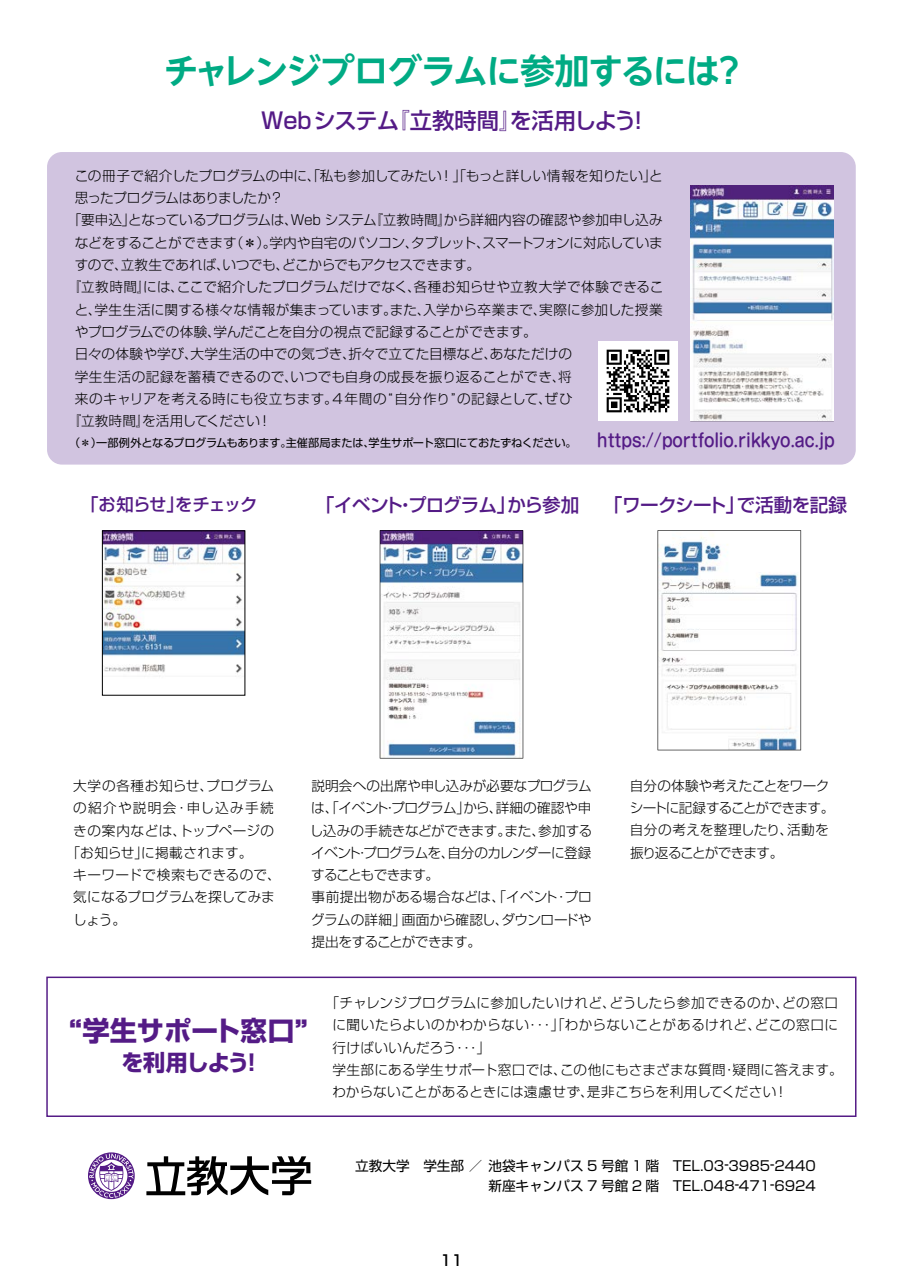
<style>
.page{position:relative;width:903px;height:1275px;background:#fff}
.page>*{position:absolute;margin:0;border:0;box-sizing:border-box;transform-origin:0 0}
.t1{font:700 34.65px "UD Shin Go NT Pr 6 N De";letter-spacing:-.055em;color:#00ab84}
.t2{font:700 27.3px "Shin Go Pr 6 N";letter-spacing:-.01em;color:#541b86}
.t3{font:500 22.4px "Shin Go Pr 6 N";letter-spacing:-.015em;color:#541b86}
.t4{font:700 22.4px "Shin Go Pr 6 N";letter-spacing:-.06em;color:#541b86}
.t5{font:500 18.55px "Shin Go Pr 6 N";letter-spacing:-.035em;color:#541b86}
.t6{font:500 17.85px "Shin M Go Pr 6 N";letter-spacing:-.01em;color:#541b86;scale:.9 1}
.t7{font:500 17.32px "Shin Go Pr 6 N";letter-spacing:-.065em;color:#541b86}
.t8{font:500 14.88px "Shin Go Pr 6 N";color:#000}
.t9{font:300 13.65px/22.4px "Shin Go Pr 6 N";letter-spacing:.005em;color:#000}
.t10{font:300 13.65px/22.4px "Shin Go Pr 6 N";letter-spacing:-.03em;color:#000}
.t11{font:300 13.65px "Shin Go Pr 6 N";letter-spacing:.025em;color:#000}
.t12{font:300 13.65px "Shin Go Pr 6 N";letter-spacing:-.015em;color:#000}
.t13{font:13.65px/19.8px "Shin Go Pr 6 N";color:#000;text-align:right}
.t14{font:300 13.65px/22.4px "Shin Go Pr 6 N";letter-spacing:-.04em;color:#000}
.t15{font:300 13.65px "Shin Go Pr 6 N";letter-spacing:-.02em;color:#000}
.t16{font:300 13.65px "Shin Go Pr 6 N";letter-spacing:.03em;color:#000}
.t17{font:300 13.65px "Shin Go Pr 6 N";letter-spacing:-.055em;color:#000}
.t18{font:300 13.65px "Shin Go Pr 6 N";letter-spacing:.095em;color:#000}
.t19{font:11.2px "Shin Go Pr 6 N";letter-spacing:-.015em;color:#000}
</style>
<div class="page">
<div style="left:47px;top:152px;width:809px;height:313px;background:#d1c4e0;border-radius:15px"></div>
<img style="left:691px;top:186px;width:142px;height:235px">
<img style="left:104px;top:532px;width:139px;height:145px">
<div style="left:102px;top:530px;width:143px;height:165px;border:1px solid #000"></div>
<svg style="left:380px;top:530px;width:143px;height:228px"></svg>
<svg style="left:657px;top:530px;width:144px;height:220px"></svg>
<img style="left:598px;top:342px;width:80px;height:79px">
<div style="left:46px;top:976px;width:810px;height:141px;border:1px solid #541b86"></div>
<svg style="left:146px;top:1156px;width:165px;height:39px"></svg>
<svg style="left:88px;top:1152px;width:47px;height:47px"></svg>
<h1 class="t1" style="left:164px;top:43px;width:584px">チャレンジプログラムに参加するには？</h1>
<h3 class="t3" style="left:261px;top:102px;width:390px">Webシステム『立教時間』を活用しよう！</h3>
<p class="t9" style="left:75px;top:163px;width:590px">この冊子で紹介したプログラムの中に、「私も参加してみたい！」「もっと詳しい情報を知りたい」と</p>
<p class="t17" style="left:75px;top:187px;width:210px">思ったプログラムはありましたか？</p>
<p class="t9" style="left:68px;top:208px;width:596px">「要申込」となっているプログラムは、Web システム『立教時間』から詳細内容の確認や参加申し込み</p>
<p class="t12" style="left:75px;top:231px;width:590px">などをすることができます（＊）。学内や自宅のパソコン、タブレット、スマートフォンに対応していま</p>
<p class="t15" style="left:75px;top:254px;width:407px">すので、立教生であれば、いつでも、どこからでもアクセスできます。</p>
<p class="t11" style="left:68px;top:276px;width:597px">『立教時間』には、ここで紹介したプログラムだけでなく、各種お知らせや立教大学で体験できるこ</p>
<p class="t9" style="left:75px;top:297px;width:590px">と、学生生活に関する様々な情報が集まっています。また、入学から卒業まで、実際に参加した授業</p>
<p class="t12" style="left:75px;top:321px;width:464px">やプログラムでの体験、学んだことを自分の視点で記録することができます。</p>
<p class="t9" style="left:75px;top:342px;width:499px">日々の体験や学び、大学生活の中での気づき、折々で立てた目標など、あなただけの</p>
<p class="t9" style="left:75px;top:364px;width:499px">学生生活の記録を蓄積できるので、いつでも自身の成長を振り返ることができ、将</p>
<p class="t11" style="left:75px;top:388px;width:499px">来のキャリアを考える時にも役立ちます。４年間の“自分作り”の記録として、ぜひ</p>
<p class="t9" style="left:68px;top:409px;width:205px">『立教時間』を活用してください！</p>
<p class="t19" style="left:69px;top:433px;width:509px">（＊）一部例外となるプログラムもあります。主催部局または、学生サポート窓口にておたずねください。</p>
<h3 class="t6" style="left:597px;top:425px;width:266px">https://portfolio.rikkyo.ac.jp</h3>
<p class="t7" style="left:81px;top:491px;width:178px">「お知らせ」をチェック</p>
<h3 class="t5" style="left:316px;top:490px;width:265px">「イベント・プログラム」から参加</h3>
<h3 class="t5" style="left:604px;top:490px;width:245px">「ワークシート」で活動を記録</h3>
<p class="t16" style="left:73px;top:774px;width:202px">大学の各種お知らせ、プログラム</p>
<p class="t18" style="left:73px;top:797px;width:202px">の紹介や説明会・申し込み手続</p>
<p class="t11" style="left:73px;top:819px;width:202px">きの案内などは、トップページの</p>
<p class="t9" style="left:66px;top:840px;width:187px">「お知らせ」に掲載されます。</p>
<p class="t16" style="left:73px;top:864px;width:209px">キーワードで検索もできるので、</p>
<p class="t9" style="left:73px;top:885px;width:203px">気になるプログラムを探してみま</p>
<p class="t9" style="left:73px;top:907px;width:54px">しょう。</p>
<p class="t10" style="left:310px;top:773px;width:284px">説明会への出席や申し込みが必要なプログラムは、「イベント・プログラム」から、詳細の確認や申し込みの手続きなどができます。また、参加するイベント・プログラムを、自分のカレンダーに登録することもできます。<br>事前提出物がある場合などは、「イベント・プログラムの詳細」画面から確認し、ダウンロードや提出をすることができます。</p>
<p class="t14" style="left:630px;top:773px;width:206px">自分の体験や考えたことをワークシートに記録することができます。自分の考えを整理したり、活動を振り返ることができます。</p>
<h2 class="t2" style="left:69px;top:1009px;width:241px">“学生サポート窓口”</h2>
<h3 class="t4" style="left:121px;top:1045px;width:143px">を利用しよう！</h3>
<p class="t9" style="left:332px;top:990px;width:512px;text-indent:-7px">「チャレンジプログラムに参加したいけれど、どうしたら参加できるのか、どの窓口に聞いたらよいのかわからない・・・」「わからないことがあるけれど、どこの窓口に行けばいいんだろう・・・」<br>学生部にある学生サポート窓口では、この他にもさまざまな質問・疑問に答えます。わからないことがあるときには遠慮せず、是非こちらを利用してください！</p>
<p class="t13" style="left:355px;top:1155px;width:462px">立教大学　学生部 ／ 池袋キャンパス 5 号館 1 階　TEL.03-3985-2440新座キャンパス 7 号館 2 階　TEL.048-471-6924</p>
<p class="t8" style="left:440px;top:1248px;width:24px">11</p>
</div>
